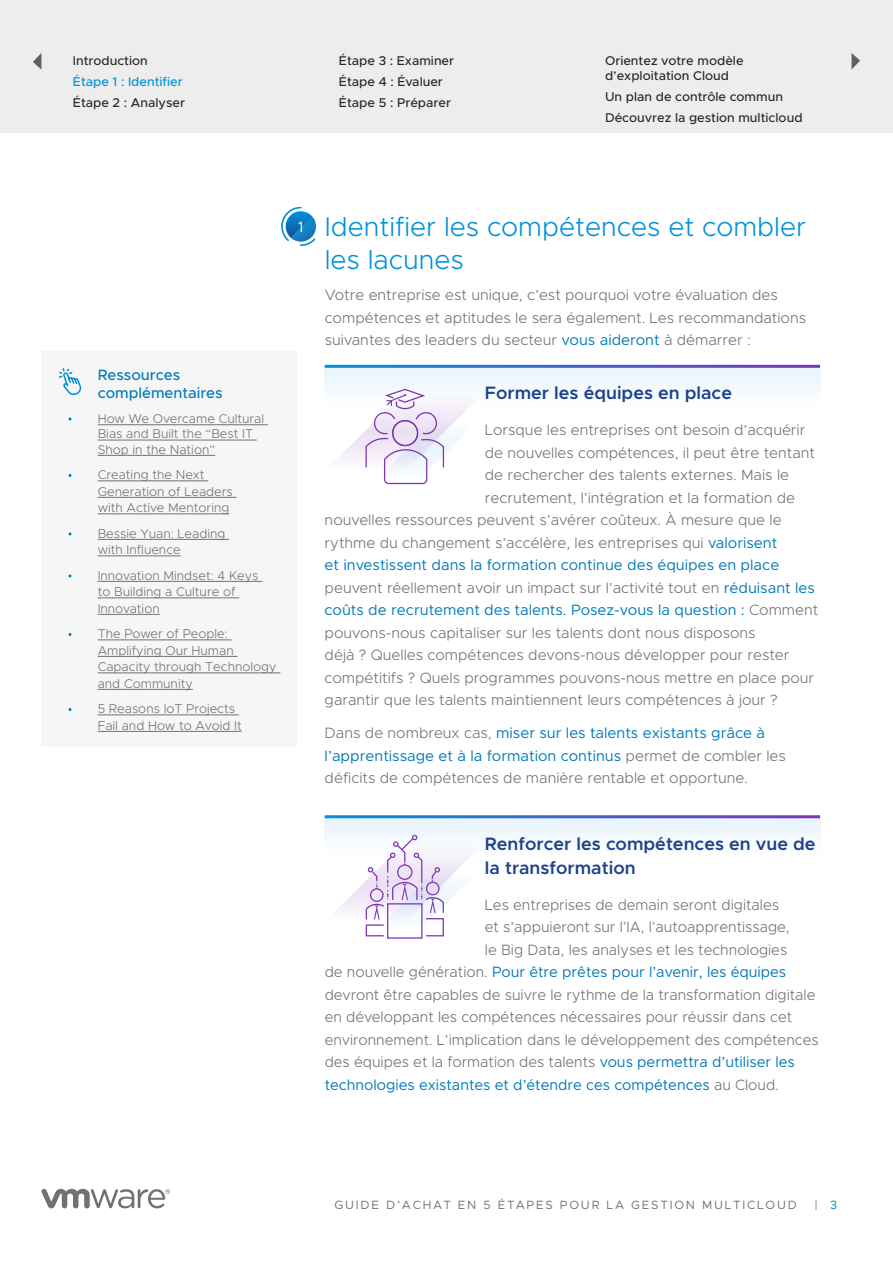
<style>
.page{position:relative;width:893px;height:1263px;background:#fff}
.page>*{position:absolute;margin:0;border:0;box-sizing:border-box;transform-origin:0 0}
.t1{font:300 27px/32.4px "Metropolis";color:#0091d9}
.t2{font:600 18px/24px "Metropolis";color:#1d428a}
.t3{font:300 15px/22.5px "Metropolis";color:#717074}
.t4{font:15px "Metropolis";color:#007ab8}
.t5{font:500 15px/18px "Metropolis";color:#007ab8}
.t6{font:15px "Metropolis";color:#fff}
.t7{font:300 12.75px/16.5px "Metropolis";color:#717074}
.t8{font:500 12.75px/21px "Metropolis";color:#282828}
.t9{font:500 12.75px "Metropolis";color:#0091da}
.t10{font:12px "Metropolis";letter-spacing:.15em;color:#717074}
.s1{font-weight:400;color:#007ab8}
.s2{font-weight:300;color:#717074}
.s3{color:#007ab8}
</style>
<div class="page">
<svg style="left:281px;top:207px;width:35px;height:39px"></svg>
<svg style="left:41px;top:1189px;width:129px;height:19px"></svg>
<div style="left:325px;top:366px;width:495px;height:39px;background:#f1f8fc"></div>
<hr style="left:325px;top:365px;width:495px;height:3px;background:#fff">
<div style="left:325px;top:817px;width:495px;height:38px;background:linear-gradient(to right,#ecf5fc,#f5fafd)"></div>
<hr style="left:325px;top:815px;width:495px;height:3px;background:#fff">
<svg style="left:325px;top:388px;width:160px;height:96px"></svg>
<div style="left:392px;top:420px;width:26px;height:26px;border:1px solid #7f35b2;border-radius:50%"></div>
<div style="left:425px;top:918px;width:19px;height:18px;border:1px solid #7f35b2"></div>
<div style="left:366px;top:924px;width:18px;height:12px;border:1px solid #7f35b2"></div>
<div style="left:387px;top:903px;width:35px;height:36px;border:1px solid #7f35b2"></div>
<svg style="left:325px;top:835px;width:160px;height:96px"></svg>
<div style="left:41px;top:351px;width:256px;height:396px;background:#f6f6f6"></div>
<hr style="left:98px;top:424px;width:170px;height:1px;background:#717074">
<hr style="left:98px;top:440px;width:159px;height:1px;background:#717074">
<hr style="left:98px;top:455px;width:117px;height:1px;background:#717074">
<hr style="left:98px;top:481px;width:110px;height:1px;background:#717074">
<hr style="left:98px;top:497px;width:139px;height:1px;background:#717074">
<hr style="left:98px;top:514px;width:131px;height:1px;background:#717074">
<hr style="left:98px;top:539px;width:131px;height:1px;background:#717074">
<hr style="left:98px;top:556px;width:83px;height:1px;background:#717074">
<hr style="left:98px;top:581px;width:164px;height:1px;background:#717074">
<hr style="left:98px;top:598px;width:141px;height:1px;background:#717074">
<hr style="left:98px;top:614px;width:62px;height:1px;background:#717074">
<hr style="left:98px;top:640px;width:134px;height:1px;background:#717074">
<hr style="left:98px;top:656px;width:140px;height:1px;background:#717074">
<hr style="left:98px;top:673px;width:182px;height:1px;background:#717074">
<hr style="left:98px;top:689px;width:95px;height:1px;background:#717074">
<hr style="left:98px;top:715px;width:141px;height:1px;background:#717074">
<hr style="left:98px;top:731px;width:144px;height:1px;background:#717074">
<svg style="left:58px;top:368px;width:24px;height:28px"></svg>
<div style="left:0;top:0;width:893px;height:133px;background:#ededed"></div>
<svg style="left:33px;top:53px;width:8px;height:16px"></svg>
<svg style="left:851px;top:53px;width:9px;height:17px"></svg>
<p class="t8" style="left:73px;top:50px;width:76px">Introduction</p>
<p class="t9" style="left:73px;top:73px;width:111px">Étape 1 : Identifier</p>
<p class="t8" style="left:73px;top:92px;width:114px">Étape 2 : Analyser</p>
<p class="t8" style="left:339px;top:50px;width:117px">Étape 3 : Examiner<br>Étape 4 : Évaluer<br>Étape 5 : Préparer</p>
<p class="t8" style="left:605px;top:53px;width:140px;line-height:15px">Orientez votre modèle d’exploitation Cloud</p>
<p class="t8" style="left:605px;top:86px;width:199px">Un plan de contrôle commun<br>Découvrez la gestion multicloud</p>
<p class="t6" style="left:298px;top:218px;width:7px">1</p>
<p class="t5" style="left:98px;top:366px;width:126px">Ressources complémentaires</p>
<p class="t7" style="left:98px;top:411px;width:168px;line-height:15.3px">How We Overcame Cultural<br>Bias and Built the “Best IT<br>Shop in the Nation”</p>
<p class="t7" style="left:98px;top:466px;width:137px">Creating the Next<br>Generation of Leaders with Active Mentoring</p>
<p class="t7" style="left:98px;top:525px;width:129px">Bessie Yuan: Leading with Influence</p>
<p class="t7" style="left:98px;top:567px;width:162px">Innovation Mindset: 4 Keys to Building a Culture of<br>Innovation</p>
<p class="t7" style="left:98px;top:625px;width:180px">The Power of People:<br>Amplifying Our Human<br>Capacity through Technology and Community</p>
<p class="t7" style="left:98px;top:700px;width:145px">5 Reasons IoT Projects<br>Fail and How to Avoid It</p>
<h1 class="t1" style="left:325px;top:211px;width:483px">Identifier les compétences et combler les lacunes</h1>
<p class="t3" style="left:325px;top:284px;width:483px">Votre entreprise est unique, c’est pourquoi votre évaluation des compétences et aptitudes le sera également. Les recommandations suivantes des leaders du secteur <span class="s1">vous aideront</span> à démarrer :</p>
<p class="t2" style="left:485px;top:381px;width:249px">Former les équipes en place</p>
<p class="t3" style="left:485px;top:419px;width:322px">Lorsque les entreprises ont besoin d’acquérir</p>
<p class="t3" style="left:485px;top:441px;width:332px">de nouvelles compétences, il peut être tentant</p>
<p class="t3" style="left:485px;top:464px;width:306px">de rechercher des talents externes. Mais le</p>
<p class="t3" style="left:485px;top:486px;width:312px">recrutement, l’intégration et la formation de</p>
<p class="t3" style="left:325px;top:509px;width:458px">nouvelles ressources peuvent s’avérer coûteux. À mesure que le</p>
<p class="t3" style="left:325px;top:531px;width:454px">rythme du changement s’accélère, les entreprises qui <span class="s1">valorisent</span></p>
<p class="t4" style="left:325px;top:556px;width:456px">et investissent dans la formation continue des équipes en place</p>
<p class="t3" style="left:325px;top:576px;width:492px">peuvent réellement avoir un impact sur l’activité tout en <span class="s1">réduisant les</span></p>
<p class="t4" style="left:325px;top:601px;width:495px">coûts de recrutement des talents. Posez-vous la question : <span class="s2">Comment</span></p>
<p class="t3" style="left:325px;top:621px;width:432px">pouvons-nous capitaliser sur les talents dont nous disposons</p>
<p class="t3" style="left:325px;top:644px;width:466px">déjà ? Quelles compétences devons-nous développer pour rester</p>
<p class="t3" style="left:325px;top:666px;width:491px">compétitifs ? Quels programmes pouvons-nous mettre en place pour</p>
<p class="t3" style="left:325px;top:689px;width:455px">garantir que les talents maintiennent leurs compétences à jour ?</p>
<p class="t3" style="left:325px;top:722px;width:463px">Dans de nombreux cas, <span class="s1">miser sur les talents existants grâce à l’apprentissage et à la formation continus</span> permet de combler les déficits de compétences de manière rentable et opportune.</p>
<p class="t2" style="left:485px;top:831px;width:332px">Renforcer les compétences en vue de la transformation</p>
<p class="t3" style="left:485px;top:893px;width:296px">Les entreprises de demain seront digitales</p>
<p class="t3" style="left:485px;top:916px;width:306px">et s’appuieront sur l’IA, l’autoapprentissage,</p>
<p class="t3" style="left:485px;top:938px;width:304px">le Big Data, les analyses et les technologies</p>
<p class="t4" style="left:325px;top:963px;width:463px"><span class="s2">de nouvelle génération.</span> Pour être prêtes pour l’avenir, les équipes</p>
<p class="t3" style="left:325px;top:983px;width:492px">devront être capables de suivre le rythme de la transformation digitale</p>
<p class="t3" style="left:325px;top:1006px;width:469px">en développant les compétences nécessaires pour réussir dans cet</p>
<p class="t3" style="left:325px;top:1028px;width:496px">environnement. L’implication dans le développement des compétences</p>
<p class="t3" style="left:325px;top:1051px;width:472px">des équipes et la formation des talents <span class="s1">vous permettra d’utiliser les</span></p>
<p class="t4" style="left:325px;top:1075px;width:456px">technologies existantes et d’étendre ces compétences <span class="s2">au Cloud.</span></p>
<p class="t10" style="left:334px;top:1197px;width:464px">GUIDE D’ACHAT EN 5 ÉTAPES POUR LA GESTION MULTICLOUD</p>
<p class="t10" style="left:814px;top:1197px;width:24px">| <span class="s3">3</span></p>
</div>
